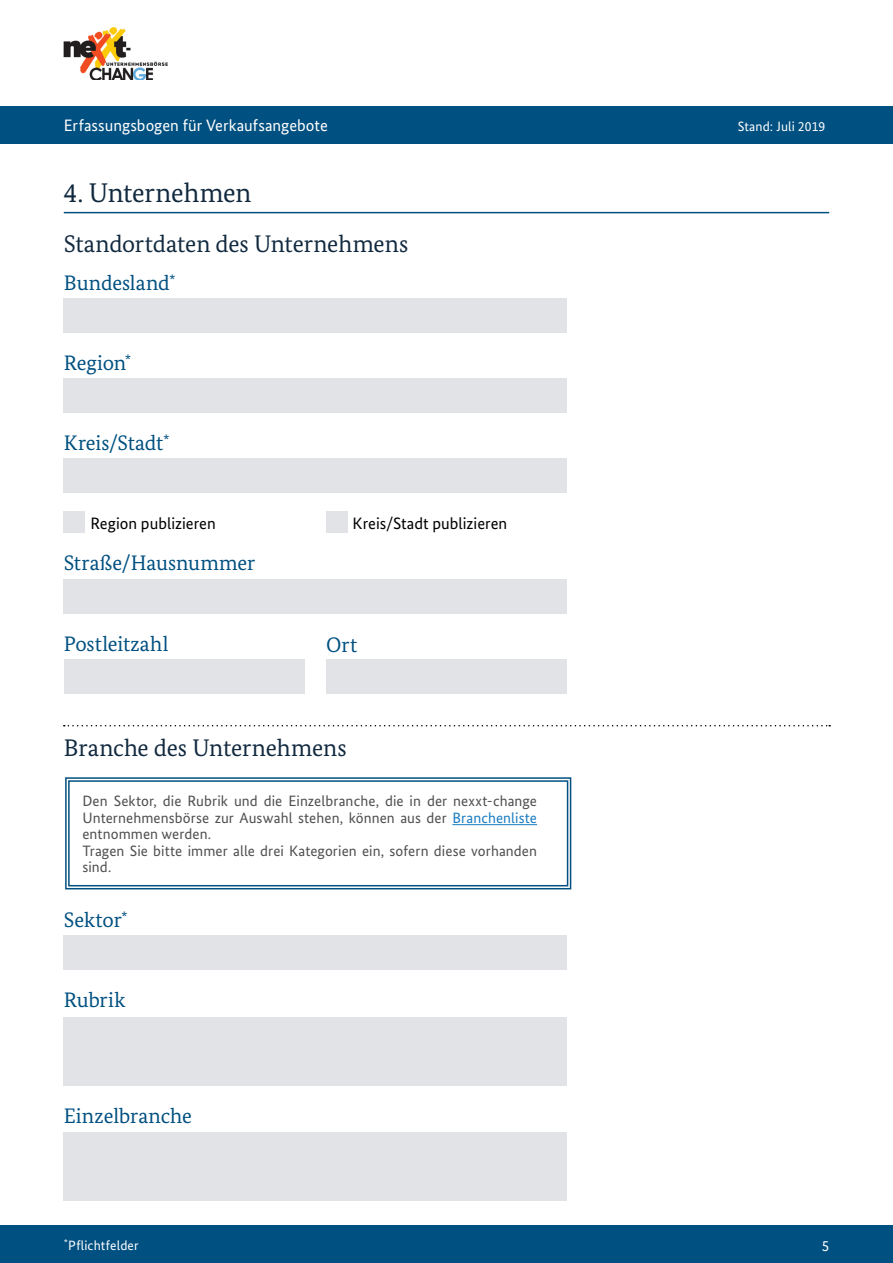
<style>
.page{position:relative;width:893px;height:1263px;background:#fff}
.page>*{position:absolute;margin:0;border:0;box-sizing:border-box;transform-origin:0 0}
.t1{font:27px "Bundes Serif";letter-spacing:-.005em;color:#11293f}
.t2{font:24px "Bundes Serif";letter-spacing:-.005em;color:#11293f}
.t3{font:21px "Bundes Serif";color:#005081}
.p-Absatz{font:16.5px "Bundes Sans";color:#000}
.t4{font:16.5px "Bundes Sans";color:#fff}
.p-Hinwesifeld{font:15px/16.5px "Bundes Sans";letter-spacing:.005em;color:#504f4f;text-align:justify}
.t5{font:15px "Bundes Sans";color:#fff}
.t6{font:13.5px "Bundes Sans";letter-spacing:.01em;color:#fff}
.s1{color:#1a7cc1}
</style>
<div class="page">
<div style="left:64px;top:459px;width:503px;height:34px;background:#e1e3e6"></div>
<div style="left:64px;top:1132px;width:503px;height:68px;background:#e1e3e6"></div>
<div style="left:64px;top:298px;width:503px;height:35px;background:#e1e3e6"></div>
<div style="left:64px;top:935px;width:503px;height:34px;background:#e1e3e6"></div>
<div style="left:64px;top:379px;width:503px;height:34px;background:#e1e3e6"></div>
<div style="left:64px;top:1018px;width:503px;height:68px;background:#e1e3e6"></div>
<div style="left:64px;top:512px;width:21px;height:21px;background:#e1e3e6"></div>
<div style="left:326px;top:512px;width:21px;height:21px;background:#e1e3e6"></div>
<div style="left:64px;top:579px;width:503px;height:34px;background:#e1e3e6"></div>
<div style="left:64px;top:659px;width:241px;height:34px;background:#e1e3e6"></div>
<div style="left:326px;top:659px;width:241px;height:34px;background:#e1e3e6"></div>
<hr style="left:64px;top:212px;width:765px;height:1px;background:#005081">
<svg style="left:64px;top:725px;width:766px;height:1px"></svg>
<svg style="left:65px;top:777px;width:507px;height:113px"></svg>
<div style="left:68px;top:780px;width:500px;height:106px;border:1px solid #005081"></div>
<div style="left:0;top:106px;width:893px;height:38px;background:#005081"></div>
<div style="left:0;top:1225px;width:893px;height:38px;background:#005081"></div>
<img style="left:64px;top:27px;width:104px;height:53px">
<p class="t4" style="left:64px;top:116px;width:266px">Erfassungsbogen für Verkaufsangebote</p>
<h1 class="t1" style="left:64px;top:176px;width:189px">4. Unternehmen</h1>
<h2 class="t2" style="left:64px;top:230px;width:346px">Standortdaten des Unternehmens</h2>
<h3 class="t3" style="left:64px;top:270px;width:113px">Bundesland<sup>*</sup></h3>
<h3 class="t3" style="left:64px;top:350px;width:69px">Region<sup>*</sup></h3>
<h3 class="t3" style="left:64px;top:430px;width:107px">Kreis/Stadt<sup>*</sup></h3>
<p class="p-Absatz" style="left:90px;top:513px;width:127px">Region publizieren</p>
<p class="p-Absatz" style="left:353px;top:513px;width:156px">Kreis/Stadt publizieren</p>
<h3 class="t3" style="left:64px;top:550px;width:193px">Straße/Hausnummer</h3>
<h3 class="t3" style="left:64px;top:630px;width:106px">Postleitzahl</h3>
<h3 class="t3" style="left:326px;top:632px;width:33px">Ort</h3>
<h2 class="t2" style="left:64px;top:733px;width:284px">Branche des Unternehmens</h2>
<p class="p-Hinwesifeld" style="left:82px;top:793px;width:456px">Den Sektor, die Rubrik und die Einzelbranche, die in der nexxt-change Unternehmensbörse zur Auswahl stehen, können aus der <span class="s1">Branchenliste </span>entnommen werden.</p>
<p class="p-Hinwesifeld" style="left:82px;top:842px;width:456px">Tragen Sie bitte immer alle drei Kategorien ein, sofern diese vorhanden sind.</p>
<h3 class="t3" style="left:64px;top:907px;width:65px">Sektor<sup>*</sup></h3>
<h3 class="t3" style="left:64px;top:987px;width:63px">Rubrik</h3>
<h3 class="t3" style="left:64px;top:1103px;width:130px">Einzelbranche</h3>
<p class="t6" style="left:64px;top:1237px;width:76px"><sup>*</sup>Pflichtfelder</p>
<p class="t6" style="left:738px;top:118px;width:89px">Stand: Juli 2019</p>
<p class="t5" style="left:822px;top:1236px;width:9px">5</p>
</div>
